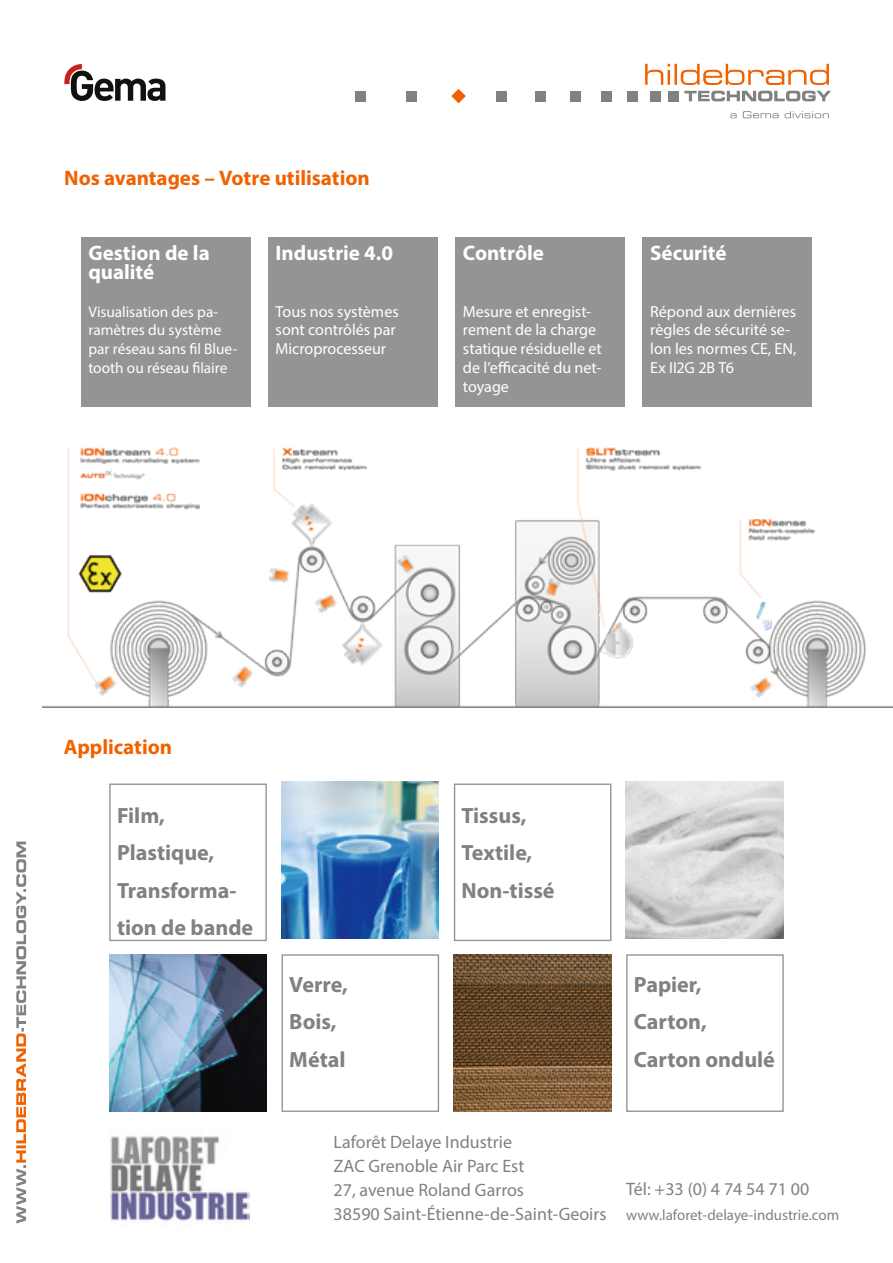
<style>
.page{position:relative;width:893px;height:1263px;background:#fff}
.page>*{position:absolute;margin:0;border:0;box-sizing:border-box;transform-origin:0 0}
.t1{font:700 22.05px/37.5px "Myriad Pro";color:#808281}
.t2{font:700 21px/18.8px "Myriad Pro";color:#fff}
.t3{font:700 21px "Myriad Pro";letter-spacing:-.005em;color:#f06200}
.t4{font:18px/24px "Myriad Pro";color:#808281}
.t5{font:16.05px/18.8px "Myriad Pro";color:#fff}
.t6{font:15.3px/18.8px "Myriad Pro";color:#fff}
.t7{font:15px "Myriad Pro";color:#808281}
</style>
<div class="page">
<svg style="left:16px;top:841px;width:10px;height:382px"></svg>
<div style="left:81px;top:237px;width:169px;height:170px;background:#949494"></div>
<div style="left:268px;top:237px;width:170px;height:170px;background:#949494"></div>
<div style="left:455px;top:237px;width:170px;height:170px;background:#949494"></div>
<div style="left:643px;top:237px;width:169px;height:170px;background:#949494"></div>
<div style="left:109px;top:783px;width:158px;height:158px;border:1px solid #949494"></div>
<div style="left:454px;top:783px;width:157px;height:158px;border:1px solid #949494"></div>
<div style="left:626px;top:954px;width:158px;height:158px;border:1px solid #949494"></div>
<div style="left:282px;top:954px;width:157px;height:158px;border:1px solid #949494"></div>
<img style="left:110px;top:1136px;width:140px;height:89px">
<img style="left:281px;top:781px;width:158px;height:158px">
<img style="left:453px;top:954px;width:158px;height:158px">
<img style="left:626px;top:781px;width:157px;height:158px">
<img style="left:43px;top:447px;width:850px;height:260px">
<img style="left:109px;top:954px;width:158px;height:158px">
<svg style="left:684px;top:91px;width:147px;height:10px"></svg>
<svg style="left:645px;top:64px;width:184px;height:21px"></svg>
<div style="left:669px;top:91px;width:10px;height:10px;background:#808281"></div>
<div style="left:650px;top:91px;width:10px;height:10px;background:#808281"></div>
<div style="left:628px;top:91px;width:10px;height:10px;background:#808281"></div>
<div style="left:601px;top:91px;width:10px;height:10px;background:#808281"></div>
<div style="left:570px;top:91px;width:10px;height:10px;background:#808281"></div>
<div style="left:535px;top:91px;width:11px;height:10px;background:#808281"></div>
<div style="left:496px;top:91px;width:11px;height:10px;background:#808281"></div>
<svg style="left:451px;top:89px;width:15px;height:14px"></svg>
<div style="left:406px;top:91px;width:11px;height:10px;background:#808281"></div>
<div style="left:355px;top:91px;width:10px;height:10px;background:#808281"></div>
<svg style="left:730px;top:113px;width:6px;height:5px"></svg>
<svg style="left:743px;top:111px;width:36px;height:7px"></svg>
<svg style="left:785px;top:111px;width:44px;height:7px"></svg>
<svg style="left:64px;top:64px;width:101px;height:37px"></svg>
<h2 class="t3" style="left:64px;top:164px;width:307px">Nos avantages – Votre utilisation</h2>
<h2 class="t2" style="left:88px;top:243px;width:123px">Gestion de la qualité</h2>
<p class="t6" style="left:88px;top:302px;width:151px">Visualisation des pa&shy;ramètres du système par réseau sans fil Blue&shy;tooth ou réseau filaire</p>
<h2 class="t2" style="left:276px;top:243px;width:119px">Industrie 4.0</h2>
<p class="t5" style="left:276px;top:301px;width:125px">Tous nos systèmes sont contrôlés par<br>Microprocesseur</p>
<h2 class="t2" style="left:463px;top:243px;width:83px">Contrôle</h2>
<p class="t5" style="left:463px;top:301px;width:140px">Mesure et enregist&shy;rement de la charge statique résiduelle et de l’efficacité du net&shy;toyage</p>
<h2 class="t2" style="left:650px;top:243px;width:78px">Sécurité</h2>
<p class="t5" style="left:650px;top:301px;width:148px">Répond aux dernières règles de sécurité se&shy;lon les normes CE, EN,<br>Ex II2G 2B T6</p>
<h2 class="t3" style="left:64px;top:733px;width:110px">Application</h2>
<h1 class="t1" style="left:117px;top:796px;width:138px">Film,<br>Plastique,<br>Transforma&shy;tion de bande</h1>
<h1 class="t1" style="left:462px;top:796px;width:94px">Tissus,<br>Textile,<br>Non-tissé</h1>
<h1 class="t1" style="left:289px;top:965px;width:60px">Verre,<br>Bois,<br>Métal</h1>
<h1 class="t1" style="left:634px;top:965px;width:143px">Papier,<br>Carton,<br>Carton ondulé</h1>
<p class="t4" style="left:334px;top:1130px;width:274px">Laforêt Delaye Industrie<br>ZAC Grenoble Air Parc Est<br>27, avenue Roland Garros<br>38590 Saint-Étienne-de-Saint-Geoirs</p>
<p class="t4" style="left:626px;top:1177px;width:185px">Tél: +33 (0) 4 74 54 71 00</p>
<p class="t7" style="left:626px;top:1206px;width:215px">www.laforet-delaye-industrie.com</p>
</div>
